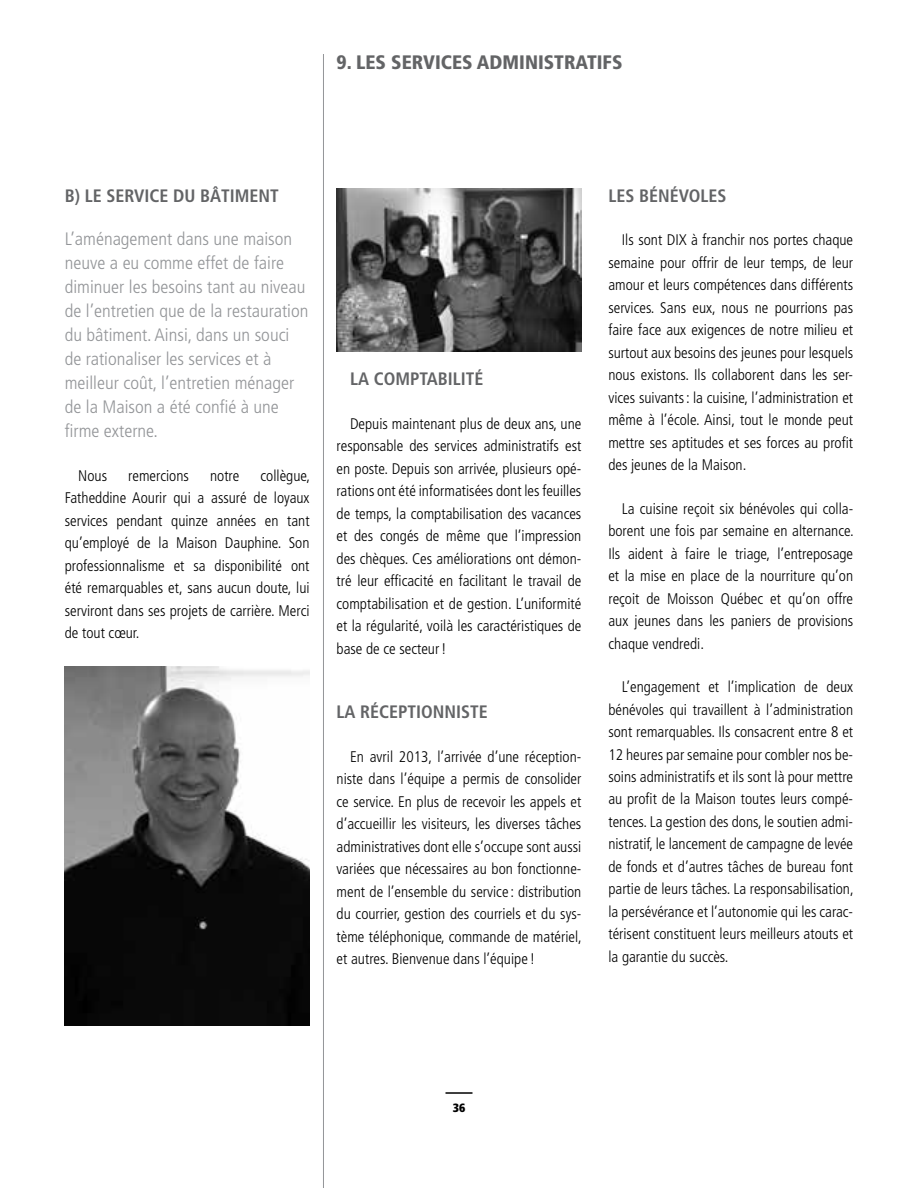
<style>
.page{position:relative;width:918px;height:1188px;background:#fff}
.page>*{position:absolute;margin:0;border:0;box-sizing:border-box;transform-origin:0 0}
.t1{font:900 condensed 19.5px "Frutiger";color:#636466}
.t2{font:300 condensed 18px/24px "Frutiger";color:#939598;scale:1.04 1}
.t3{font:700 condensed 18px "Frutiger";color:#636466}
.t4{font:300 condensed 15.3px/22.5px "Frutiger";color:#000;text-align:justify}
.t5{font:900 condensed 12px "Frutiger";color:#000}
</style>
<div class="page">
<hr style="left:446px;top:1092px;width:26px;height:2px;background:#000">
<img style="left:65px;top:667px;width:245px;height:359px">
<hr style="left:323px;top:54px;width:1px;height:1134px;background:#939598">
<img style="left:337px;top:188px;width:244px;height:163px">
<p class="t1" style="left:337px;top:50px;width:287px">9. LES SERVICES ADMINISTRATIFS</p>
<p class="t3" style="left:65px;top:185px;width:79px">B) LE SERVICE</p>
<p class="t3" style="left:173px;top:185px;width:107px">DU BÂTIMENT</p>
<p class="t2" style="left:65px;top:227px;width:236px">L’aménagement dans une maison neuve a eu comme effet de faire diminuer les besoins tant au niveau de l’entretien que de la restauration du bâtiment. Ainsi, dans un souci de rationaliser les services et à meilleur coût, l’entretien ménager de la Maison a été confié à une firme externe.</p>
<p class="t4" style="left:78px;top:464px;width:30px">Nous</p>
<p class="t4" style="left:128px;top:464px;width:62px">remercions</p>
<p class="t4" style="left:210px;top:464px;width:31px">notre</p>
<p class="t4" style="left:65px;top:464px;width:247px;text-indent:196px">collègue, Fatheddine Aourir qui a assuré de loyaux services pendant quinze années en tant qu’employé de la Maison Dauphine. Son professionnalisme et sa disponibilité ont été remarquables et, sans aucun doute, lui serviront dans ses projets de carrière. Merci de tout cœur.</p>
<p class="t3" style="left:350px;top:368px;width:133px">LA COMPTABI LITÉ</p>
<p class="t4" style="left:337px;top:412px;width:246px;text-indent:13px">Depuis maintenant plus de deux ans, une responsable des services administratifs est en poste. Depuis son arrivée, plusieurs opé&shy;rations ont été informatisées dont les feuilles de temps, la comptabilisation des vacances et des congés de même que l’impression des chèques. Ces améliorations ont démon&shy;tré leur efficacité en facilitant le travail de comptabilisation et de gestion. L’uniformité et la régularité, voilà les caractéristiques de base de ce secteur!</p>
<p class="t3" style="left:337px;top:701px;width:44px">LA RÉCEP</p>
<p class="t3" style="left:408px;top:701px;width:19px">TIONNIS</p>
<p class="t3" style="left:470px;top:701px;width:17px">TE</p>
<p class="t4" style="left:337px;top:745px;width:247px;text-indent:13px">En avril 2013, l’arrivée d’une réception&shy;niste dans l’équipe a permis de consolider ce service. En plus de recevoir les appels et d’accueillir les visiteurs, les diverses tâches administratives dont elle s’occupe sont aussi variées que nécessaires au bon fonctionne&shy;ment de l’ensemble du service : distribution du courrier, gestion des courriels et du sys&shy;tème téléphonique, commande de matériel, et autres. Bienvenue dans l’équipe !</p>
<p class="t3" style="left:608px;top:185px;width:42px">LES BÉNÉVO</p>
<p class="t3" style="left:700px;top:185px;width:17px">LES</p>
<p class="t4" style="left:608px;top:229px;width:246px;text-indent:13px">Ils sont DIX à franchir nos portes chaque semaine pour offrir de leur temps, de leur amour et leurs compétences dans différents services. Sans eux, nous ne pourrions pas faire face aux exigences de notre milieu et surtout aux besoins des jeunes pour lesquels nous existons. Ils collaborent dans les ser&shy;vices suivants: la cuisine, l’administration et même à l’école. Ainsi, tout le monde peut mettre ses aptitudes et ses forces au profit des jeunes de la Maison.</p>
<p class="t4" style="left:608px;top:497px;width:247px;text-indent:13px">La cuisine reçoit six bénévoles qui colla&shy;borent une fois par semaine en alternance.<br>Ils aident à faire le triage, l’entreposage et la mise en place de la nourriture qu’on reçoit de Moisson Québec et qu’on offre aux jeunes dans les paniers de provisions chaque vendredi.</p>
<p class="t4" style="left:608px;top:676px;width:247px;text-indent:13px">L’engagement et l’implication de deux bénévoles qui travaillent à l’administration sont remarquables. Ils consacrent entre 8 et 12 heures par semaine pour combler nos be&shy;soins administratifs et ils sont là pour mettre au profit de la Maison toutes leurs compé&shy;tences. La gestion des dons, le soutien admi&shy;nistratif, le lancement de campagne de levée de fonds et d’autres tâches de bureau font partie de leurs tâches. La responsabilisation, la persévérance et l’autonomie qui les carac&shy;térisent constituent leurs meilleurs atouts et la garantie du succès.</p>
<p class="t5" style="left:453px;top:1100px;width:14px">36</p>
</div>
